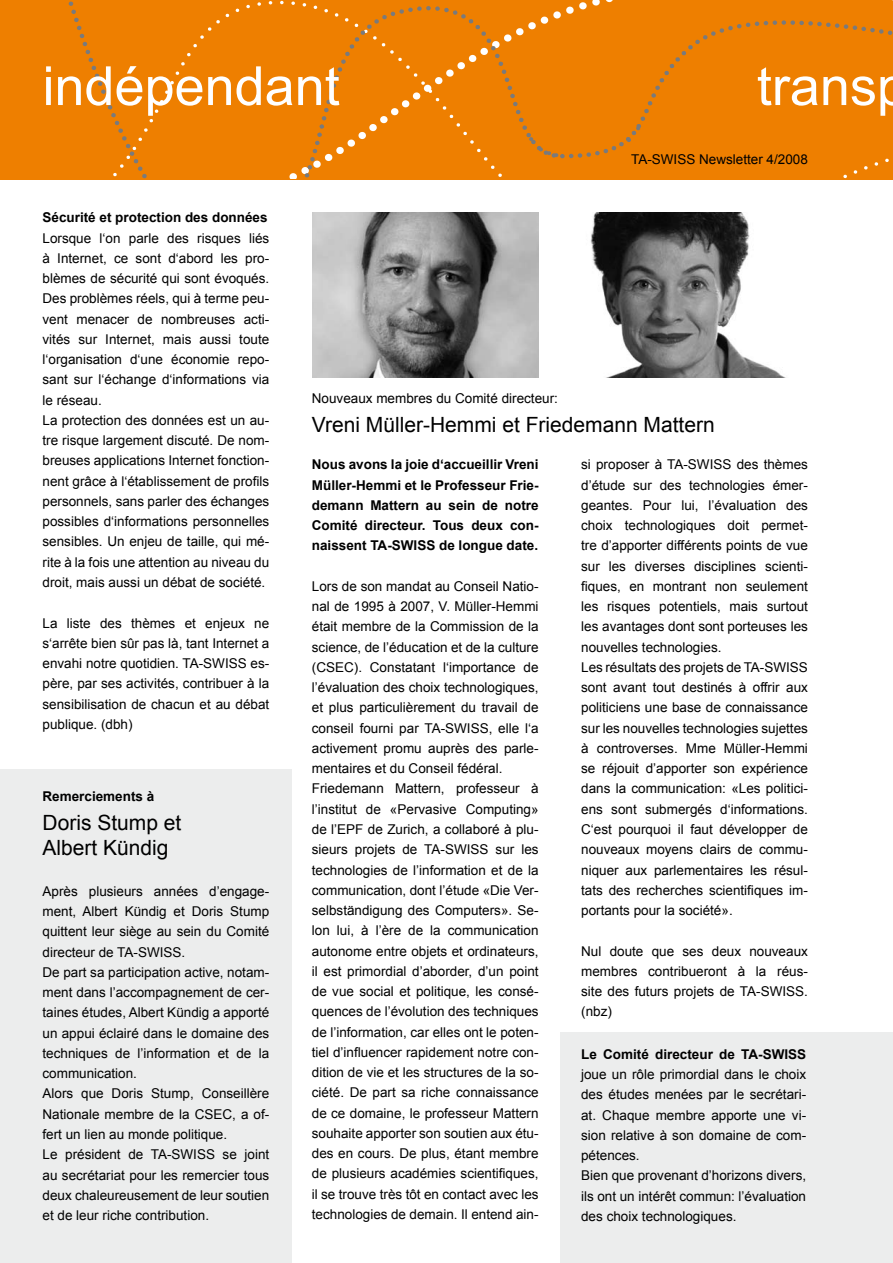
<style>
.page{position:relative;width:893px;height:1263px;background:#fff}
.page>*{position:absolute;margin:0;border:0;box-sizing:border-box;transform-origin:0 0}
.t1{font:54px "Arial";color:#fff}
.t2{font:21px/25.2px "Arial";color:#000}
.t3{font:13.5px/20.2px "Arial";color:#000}
.t4{font:700 13.5px/20.2px "Arial";color:#000;text-align:justify}
</style>
<div class="page">
<div style="left:0;top:0;width:893px;height:179px;background:#ee7f00"></div>
<svg style="left:235px;top:8px;width:4px;height:4px"></svg>
<svg style="left:246px;top:5px;width:4px;height:3px"></svg>
<svg style="left:257px;top:2px;width:4px;height:4px"></svg>
<svg style="left:68px;top:1px;width:161px;height:178px"></svg>
<svg style="left:269px;top:0;width:624px;height:179px"></svg>
<div style="left:0;top:770px;width:291px;height:493px;background:#eceded"></div>
<img style="left:590px;top:213px;width:195px;height:164px">
<img style="left:312px;top:213px;width:227px;height:164px">
<div style="left:560px;top:1032px;width:333px;height:231px;background:#eceded"></div>
<h1 class="t1" style="left:43px;top:51px;width:299px">indépendant</h1>
<h1 class="t1" style="left:757px;top:51px;width:152px">transp</h1>
<p class="t4" style="left:43px;top:208px;width:227px">Sécurité et protection des données</p>
<p class="t3" style="left:43px;top:228px;width:228px">Lorsque l‘on parle des risques liés à Internet, ce sont d‘abord les pro&shy;blèmes de sécurité qui sont évoqués.<br>Des problèmes réels, qui à terme peu&shy;vent menacer de nombreuses acti&shy;vités sur Internet, mais aussi toute l‘organisation d‘une économie repo&shy;sant sur l‘échange d‘informations via le réseau.<br>La protection des données est un au&shy;tre risque largement discuté. De nom&shy;breuses applications Internet fonction&shy;nent grâce à l‘établissement de profils personnels, sans parler des échanges possibles d‘informations personnelles sensibles. Un enjeu de taille, qui mé&shy;rite à la fois une attention au niveau du droit, mais aussi un débat de société.</p>
<p class="t3" style="left:43px;top:613px;width:228px;text-align:justify">La liste des thèmes et enjeux ne s‘arrête bien sûr pas là, tant Internet a envahi notre quotidien. TA-SWISS es&shy;père, par ses activités, contribuer à la sensibilisation de chacun et au débat publique. (dbh)</p>
<p class="t4" style="left:43px;top:786px;width:113px">Remerciements à</p>
<h2 class="t2" style="left:43px;top:810px;width:140px">Doris Stump et<br>Albert Kündig</h2>
<p class="t3" style="left:43px;top:881px;width:228px">Après plusieurs années d’engage&shy;ment, Albert Kündig et Doris Stump quittent leur siège au sein du Comité directeur de TA-SWISS.<br>De part sa participation active, notam&shy;ment dans l’accompagnement de cer&shy;taines études, Albert Kündig a apporté un appui éclairé dans le domaine des techniques de l’information et de la communication.<br>Alors que Doris Stump, Conseillère Nationale membre de la CSEC, a of&shy;fert un lien au monde politique.<br>Le président de TA-SWISS se joint au secrétariat pour les remercier tous deux chaleureusement de leur soutien et de leur riche contribution.</p>
<p class="t3" style="left:631px;top:149px;width:178px">TA-SWISS Newsletter 4/2008</p>
<p class="t3" style="left:312px;top:388px;width:248px">Nouveaux membres du Comité directeur:</p>
<h2 class="t2" style="left:312px;top:412px;width:404px">Vreni Müller-Hemmi et Friedemann Mattern</h2>
<p class="t4" style="left:312px;top:455px;width:228px">Nous avons la joie d‘accueillir Vreni Müller-Hemmi et le Professeur Frie&shy;demann Mattern au sein de notre Comité directeur. Tous deux con&shy;naissent TA-SWISS de longue date.</p>
<p class="t3" style="left:312px;top:576px;width:228px">Lors de son mandat au Conseil Natio&shy;nal de 1995 à 2007, V. Müller-Hemmi était membre de la Commission de la science, de l’éducation et de la culture (CSEC). Constatant l‘importance de l’évaluation des choix technologiques, et plus particulièrement du travail de conseil fourni par TA-SWISS, elle l‘a activement promu auprès des parle&shy;mentaires et du Conseil fédéral.<br>Friedemann Mattern, professeur à l’institut de «Pervasive Computing» de l’EPF de Zurich, a collaboré à plu&shy;sieurs projets de TA-SWISS sur les technologies de l’information et de la communication, dont l’étude «Die Ver&shy;selbständigung des Computers». Se&shy;lon lui, à l’ère de la communication autonome entre objets et ordinateurs, il est primordial d’aborder, d’un point de vue social et politique, les consé&shy;quences de l’évolution des techniques de l’information, car elles ont le poten&shy;tiel d’influencer rapidement notre con&shy;dition de vie et les structures de la so&shy;ciété. De part sa riche connaissance de ce domaine, le professeur Mattern souhaite apporter son soutien aux étu&shy;des en cours. De plus, étant membre de plusieurs académies scientifiques, il se trouve très tôt en contact avec les technologies de demain. Il entend ain-</p>
<p class="t3" style="left:581px;top:455px;width:228px">si proposer à TA-SWISS des thèmes d’étude sur des technologies émer&shy;geantes. Pour lui, l’évaluation des choix technologiques doit permet&shy;tre d’apporter différents points de vue sur les diverses disciplines scienti&shy;fiques, en montrant non seulement les risques potentiels, mais surtout les avantages dont sont porteuses les nouvelles technologies.<br>Les résultats des projets de TA-SWISS sont avant tout destinés à offrir aux politiciens une base de connaissance sur les nouvelles technologies sujettes à controverses. Mme Müller-Hemmi se réjouit d’apporter son expérience dans la communication: «Les politici&shy;ens sont submergés d‘informations.<br>C‘est pourquoi il faut développer de nouveaux moyens clairs de commu&shy;niquer aux parlementaires les résul&shy;tats des recherches scientifiques im&shy;portants pour la société».</p>
<p class="t3" style="left:581px;top:941px;width:228px;text-align:justify">Nul doute que ses deux nouveaux membres contribueront à la réus&shy;site des futurs projets de TA-SWISS. (nbz)</p>
<p class="t4" style="left:581px;top:1044px;width:227px">Le Comité directeur de TA-SWISS</p>
<p class="t3" style="left:581px;top:1064px;width:227px">joue un rôle primordial dans le choix des études menées par le secrétari&shy;at. Chaque membre apporte une vi&shy;sion relative à son domaine de com&shy;pétences.<br>Bien que provenant d’horizons divers, ils ont un intérêt commun: l’évaluation des choix technologiques.</p>
</div>
